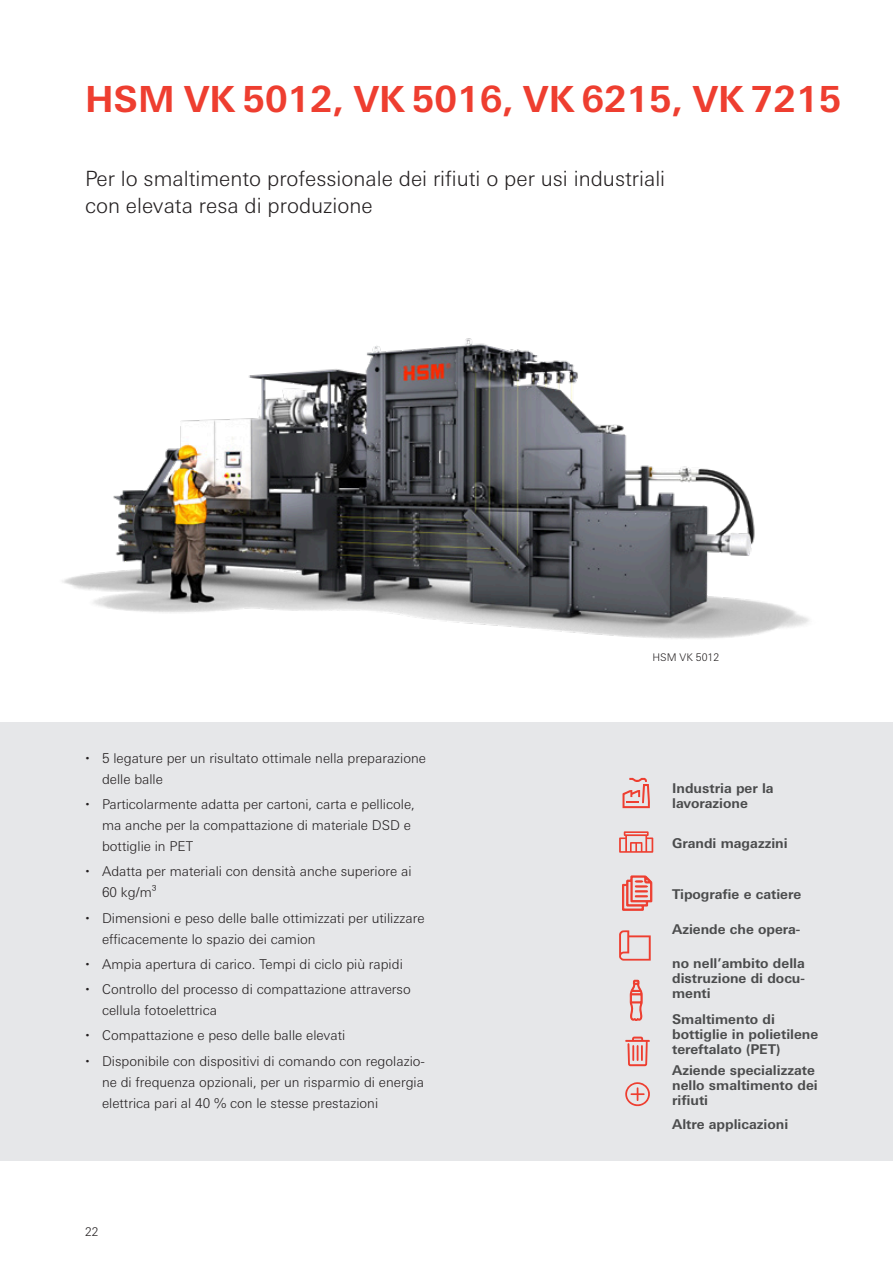
<style>
.page{position:relative;width:893px;height:1263px;background:#fff}
.page>*{position:absolute;margin:0;border:0;box-sizing:border-box;transform-origin:0 0}
.t1{font:700 36px "Univers Next W1 G";color:#ee3e30}
.t2{font:300 21px/27px "Univers Next W1 G";color:#231f20}
.t3{font:300 13.5px/21px "Univers Next W1 G";color:#231f20}
.t4{font:700 13.5px/15px "Univers Next W1 G";color:#4b4c4d}
.t5{font:300 12px "Univers Next W1 G";color:#231f20}
.t6{font:300 10.5px "Univers Next W1 G";color:#231f20}
</style>
<div class="page">
<div style="left:0;top:723px;width:893px;height:438px;background:#e6e7e9"></div>
<svg style="left:622px;top:778px;width:28px;height:30px"></svg>
<svg style="left:619px;top:831px;width:34px;height:22px"></svg>
<svg style="left:622px;top:875px;width:30px;height:36px"></svg>
<svg style="left:630px;top:979px;width:12px;height:42px"></svg>
<svg style="left:625px;top:1082px;width:25px;height:24px"></svg>
<svg style="left:625px;top:1036px;width:25px;height:30px"></svg>
<svg style="left:619px;top:930px;width:32px;height:30px"></svg>
<img style="left:62px;top:338px;width:747px;height:301px">
<h1 class="t1" style="left:85px;top:78px;width:758px">HSM VK 5012, VK 5016, VK 6215, VK 7215</h1>
<h2 class="t2" style="left:85px;top:165px;width:582px">Per lo smaltimento professionale dei rifiuti o per usi industriali con elevata resa di produzione</h2>
<p class="t3" style="left:102px;top:747px;width:325px">5 legature per un risultato ottimale nella preparazione delle balle</p>
<p class="t3" style="left:102px;top:794px;width:314px">Particolarmente adatta per cartoni, carta e pellicole, ma anche per la compattazione di materiale DSD e bottiglie in PET</p>
<p class="t3" style="left:102px;top:861px;width:311px">Adatta per materiali con densità anche superiore ai<br>60 kg/m³</p>
<p class="t3" style="left:102px;top:907px;width:324px">Dimensioni e peso delle balle ottimizzati per utilizzare efficacemente lo spazio dei camion</p>
<p class="t3" style="left:102px;top:951px;width:310px;line-height:25.2px">Ampia apertura di carico. Tempi di ciclo più rapidi<br>Controllo del processo di compattazione attraverso</p>
<p class="t3" style="left:102px;top:998px;width:324px;line-height:25.2px">cellula fotoelettrica<br>Compattazione e peso delle balle elevati<br>Disponibile con dispositivi di comando con regolazio-</p>
<p class="t3" style="left:102px;top:1071px;width:323px">ne di frequenza opzionali, per un risparmio di energia elettrica pari al 40 % con le stesse prestazioni</p>
<p class="t5" style="left:85px;top:1225px;width:15px">22</p>
<p class="t6" style="left:652px;top:651px;width:68px">HSM VK 5012</p>
<p class="t4" style="left:672px;top:780px;width:103px">Industria per la lavorazione</p>
<p class="t4" style="left:672px;top:836px;width:117px">Grandi magazzini</p>
<p class="t4" style="left:672px;top:887px;width:131px">Tipografie e catiere</p>
<p class="t4" style="left:672px;top:921px;width:130px">Aziende che opera-</p>
<p class="t4" style="left:672px;top:956px;width:134px;text-align:justify">no nell’ambito della distruzione di docu&shy;menti</p>
<p class="t4" style="left:672px;top:1011px;width:148px">Smaltimento di bottiglie in polietilene tereftalato (PET)</p>
<p class="t4" style="left:672px;top:1062px;width:147px">Aziende specializzate nello smaltimento dei rifiuti</p>
<p class="t4" style="left:672px;top:1116px;width:118px">Altre applicazioni</p>
</div>
